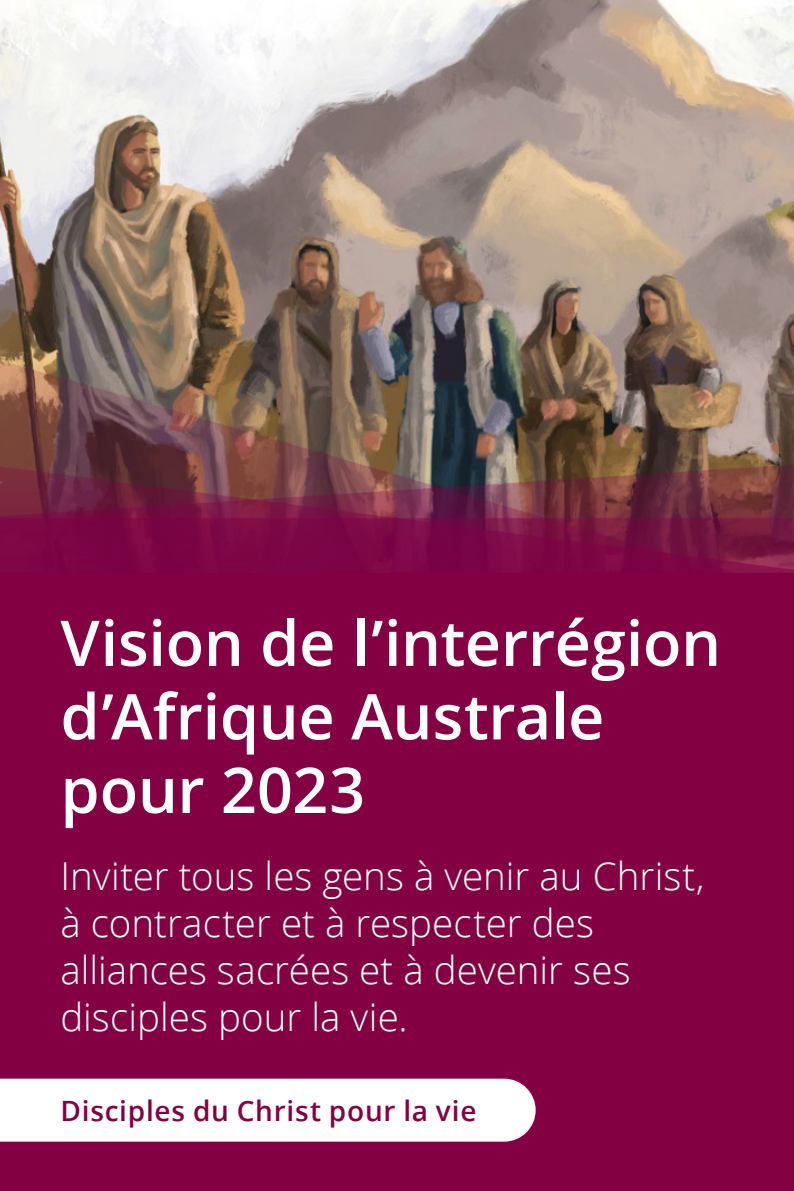
<style>
.page{position:relative;width:794px;height:1191px;background:#fff}
.page>*{position:absolute;margin:0;border:0;box-sizing:border-box;transform-origin:0 0}
.t1{font:600 63px/73.5px "Zoramlds Lat";letter-spacing:-.005em;color:#fff}
.t2{font:300 38.5px/46.9px "Zoramlds Lat";color:#fff}
.t3{font:600 28px "Zoramlds Lat";letter-spacing:.025em;color:#830042}
</style>
<div class="page">
<img style="left:0;top:0;width:794px;height:352px">
<div style="left:0;top:573px;width:794px;height:618px;background:#830042"></div>
<div style="left:0;top:1078px;width:535px;height:63px;background:#fff"></div>
<img style="left:0;top:352px;width:794px;height:221px">
<h1 class="t1" style="left:60px;top:607px;width:662px">Vision de l’interrégion d’Afrique Australe pour 2023</h1>
<p class="t2" style="left:60px;top:852px;width:645px">Inviter tous les gens à venir au Christ, à contracter et à respecter des alliances sacrées et à devenir ses disciples pour la vie.</p>
<p class="t3" style="left:60px;top:1089px;width:417px">Disciples du Christ pour la vie</p>
</div>
